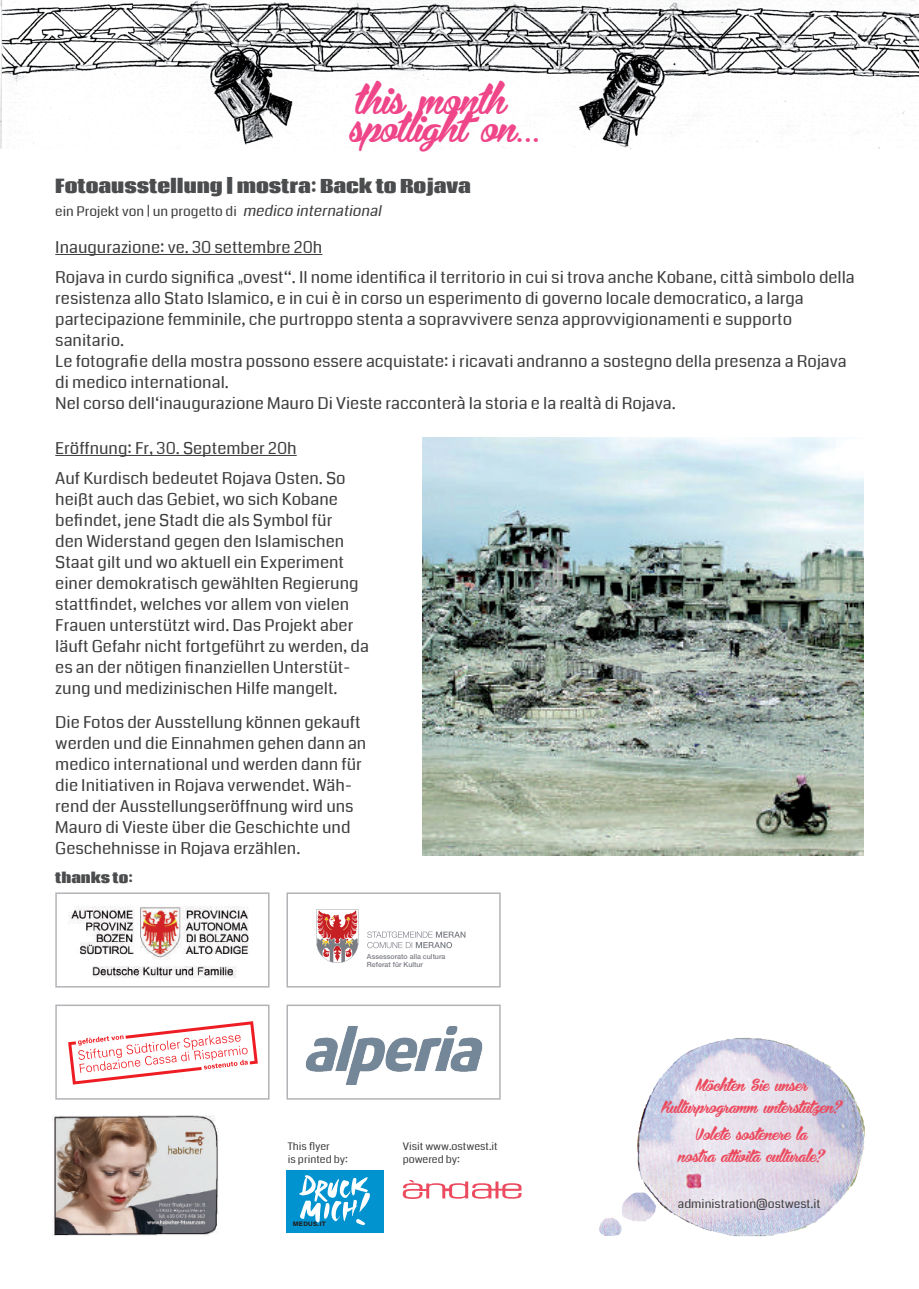
<style>
.page{position:relative;width:919px;height:1289px;background:#fff}
.page>*{position:absolute;margin:0;border:0;box-sizing:border-box;transform-origin:0 0}
.t1{font:36px/28.2px "Bira PERSONALUSEONLY";color:#ef4589}
.t2{font:800 18px "Coda";color:#4b4c4d}
.t3{font:16.5px/21px "Coda";color:#3e3e3f}
.t4{font:15px/22.5px "Bira PERSONALUSEONLY";color:#ec4b5f;text-align:center}
.t5{font:13.5px "Coda";color:#3e3e3f}
.t6{font:800 13.5px "Coda";color:#4b4c4d}
.t7{font:12px "Coda";color:#3e3e3f}
.t8{font:10.5px/12.6px "Coda";color:#3e3e3f}
.t9{font:500 7.05px/8.2px "Helvetica Neue LT Pro";color:#7b7d85}
.t10{font:700 6.6px "Suisse BP Intl";letter-spacing:.05em;color:#231f20}
.s1{font-style:italic;font-size:15px}
</style>
<div class="page">
<img style="left:599px;top:1037px;width:266px;height:200px">
<img style="left:0;top:0;width:918px;height:149px">
<hr style="left:55px;top:254px;width:267px;height:1px;background:#3e3e3f">
<hr style="left:55px;top:455px;width:242px;height:1px;background:#3e3e3f">
<div style="left:55px;top:892px;width:214px;height:95px;border:2px solid #b2b3b7"></div>
<img style="left:69px;top:906px;width:180px;height:71px">
<div style="left:286px;top:1004px;width:214px;height:95px;border:2px solid #b2b3b7"></div>
<img style="left:305px;top:1026px;width:178px;height:58px">
<div style="left:55px;top:1004px;width:214px;height:95px;border:2px solid #b2b3b7"></div>
<svg style="left:68px;top:1021px;width:190px;height:63px"></svg>
<svg style="left:403px;top:1180px;width:118px;height:18px"></svg>
<div style="left:286px;top:1169px;width:98px;height:63px;background:#0093d0"></div>
<svg style="left:299px;top:1175px;width:71px;height:50px"></svg>
<div style="left:286px;top:892px;width:214px;height:95px;border:2px solid #b2b3b7"></div>
<svg style="left:316px;top:909px;width:42px;height:54px"></svg>
<svg style="left:367px;top:931px;width:98px;height:17px"></svg>
<img style="left:53px;top:1115px;width:165px;height:119px">
<img style="left:422px;top:437px;width:441px;height:418px">
<h1 class="t1" style="left:350px;top:86px;width:192px">this month spotlight on...</h1>
<p class="t2" style="left:55px;top:172px;width:417px">Fotoausstellung | mostra: Back to Rojava</p>
<p class="t5" style="left:55px;top:202px;width:331px">ein Projekt von | un progetto di <span class="s1">medico international</span></p>
<p class="t3" style="left:55px;top:233px;width:801px;line-height:29.5px">Inaugurazione: ve. 30 settembre 20h<br>Rojava in curdo significa „ovest“. Il nome identifica il territorio in cui si trova anche Kobane, città simbolo della</p>
<p class="t3" style="left:55px;top:287px;width:792px">resistenza allo Stato Islamico, e in cui è in corso un esperimento di governo locale democratico, a larga partecipazione femminile, che purtroppo stenta a sopravvivere senza approvvigionamenti e supporto sanitario.<br>Le fotografie della mostra possono essere acquistate: i ricavati andranno a sostegno della presenza a Rojava di medico international.<br>Nel corso dell‘inaugurazione Mauro Di Vieste racconterà la storia e la realtà di Rojava.</p>
<p class="t3" style="left:55px;top:433px;width:292px;line-height:29.5px">Eröffnung: Fr, 30. September 20h<br>Auf Kurdisch bedeutet Rojava Osten. So</p>
<p class="t3" style="left:55px;top:488px;width:315px">heißt auch das Gebiet, wo sich Kobane befindet, jene Stadt die als Symbol für<br>den Widerstand gegen den Islamischen Staat gilt und wo aktuell ein Experiment einer demokratisch gewählten Regierung stattfindet, welches vor allem von vielen Frauen unterstützt wird. Das Projekt aber läuft Gefahr nicht fortgeführt zu werden, da es an der nötigen finanziellen Unterstüt&shy;zung und medizinischen Hilfe mangelt.</p>
<p class="t3" style="left:55px;top:711px;width:312px">Die Fotos der Ausstellung können gekauft werden und die Einnahmen gehen dann an medico international und werden dann für die Initiativen in Rojava verwendet. Wäh&shy;rend der Ausstellungseröffnung wird uns Mauro di Vieste über die Geschichte und Geschehnisse in Rojava erzählen.</p>
<p class="t6" style="left:55px;top:867px;width:79px">thanks to:</p>
<p class="t9" style="left:367px;top:952px;width:80px">Assessorato alla cultura<br>Referat für Kultur</p>
<p class="t8" style="left:288px;top:1140px;width:61px">This flyer<br>is printed by:</p>
<p class="t8" style="left:403px;top:1140px;width:97px">Visit www.ostwest.it powered by:</p>
<p class="t10" style="left:293px;top:1219px;width:35px">MEDUS.IT</p>
<p class="t4" style="left:660px;top:1073px;width:182px">Möchten Sie unser<br>Kulturprogramm unterstützen?</p>
<p class="t4" style="left:678px;top:1122px;width:148px">Volete sostenere la nostra attività culturale?</p>
<p class="t7" style="left:677px;top:1195px;width:144px">administration@ostwest.it</p>
</div>
